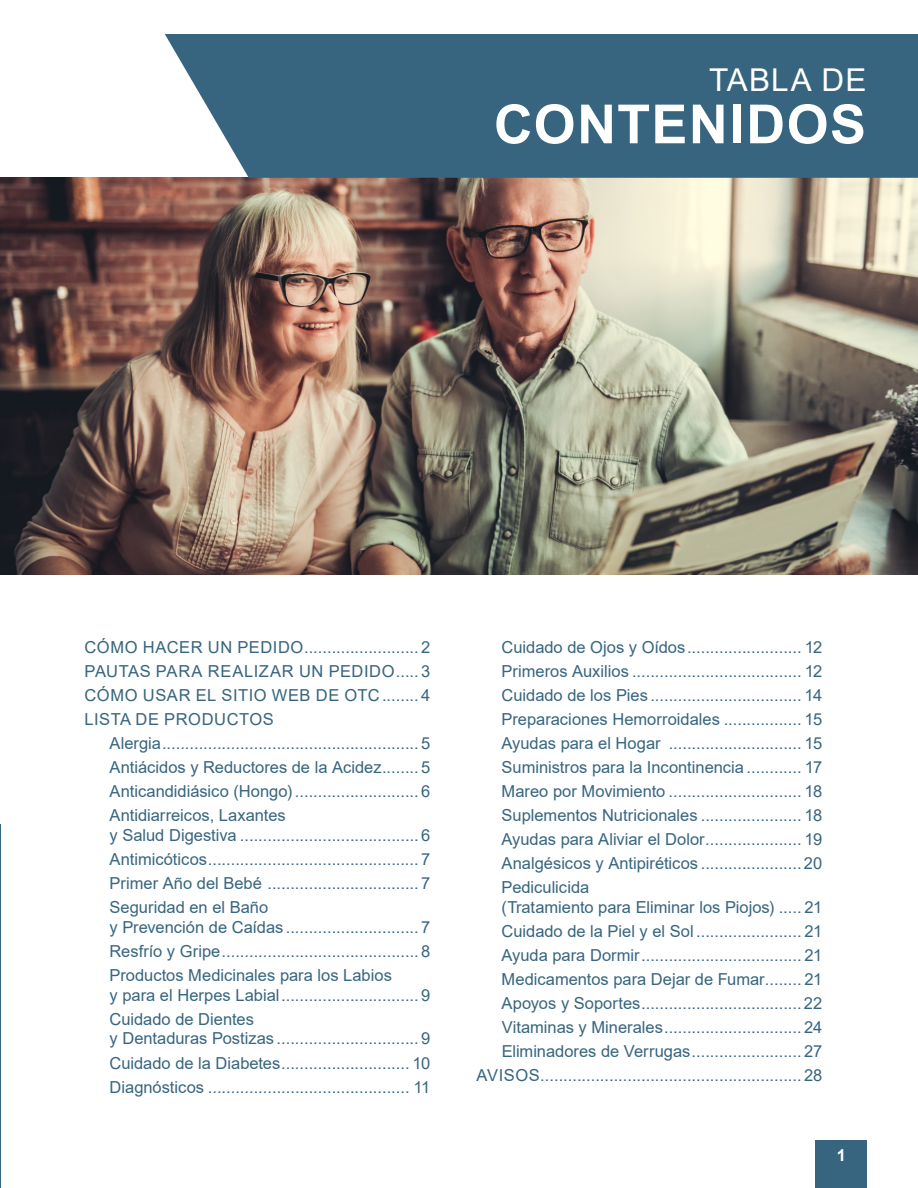
<style>
.page{position:relative;width:918px;height:1188px;background:#fff}
.page>*{position:absolute;margin:0;border:0;box-sizing:border-box;transform-origin:0 0}
.t1{font:700 54px "Arial";letter-spacing:.025em;color:#fff}
.t2{font:31.5px "Arial";letter-spacing:.035em;color:#fff}
.t3{font:16.5px/19.8px "Arial";color:#37657f}
.t4{font:16.5px "Arial";letter-spacing:.035em;color:#37657f}
.t5{font:16.5px "Arial";letter-spacing:.03em;color:#37657f}
.t6{font:700 16.5px "Arial";color:#fff}
</style>
<div class="page">
<img style="left:0;top:178px;width:918px;height:397px">
<div style="left:165px;top:34px;width:753px;height:144px;background:#37657f"></div>
<hr style="left:0;top:825px;width:1px;height:363px;background:#37657f">
<div style="left:816px;top:1140px;width:51px;height:48px;background:#37657f"></div>
<p class="t2" style="left:709px;top:58px;width:159px">TABLA DE</p>
<p class="t1" style="left:494px;top:86px;width:374px">CONTENIDOS</p>
<p class="t4" style="left:84px;top:635px;width:347px">CÓMO HACER UN PEDIDO .........................2</p>
<p class="t4" style="left:84px;top:659px;width:347px">PAUTAS PARA REALIZAR UN PEDIDO .....3</p>
<p class="t5" style="left:84px;top:684px;width:347px">CÓMO USAR EL SITIO WEB DE OTC ........4</p>
<p class="t4" style="left:84px;top:708px;width:191px">LISTA DE PRODUCTOS</p>
<p class="t3" style="left:110px;top:733px;width:322px">Alergia ........................................................5</p>
<p class="t3" style="left:110px;top:757px;width:322px">Antiácidos y Reductores de la Acidez ........5</p>
<p class="t3" style="left:110px;top:781px;width:322px">Anticandidiásico (Hongo) ...........................6</p>
<p class="t3" style="left:110px;top:805px;width:322px">Antidiarreicos, Laxantes<br>y Salud Digestiva .......................................6</p>
<p class="t3" style="left:110px;top:849px;width:322px">Antimicóticos ..............................................7</p>
<p class="t3" style="left:110px;top:873px;width:322px">Primer Año del Bebé .................................7</p>
<p class="t3" style="left:110px;top:897px;width:322px">Seguridad en el Baño<br>y Prevención de Caídas .............................7</p>
<p class="t3" style="left:110px;top:941px;width:322px">Resfrío y Gripe ...........................................8</p>
<p class="t3" style="left:110px;top:965px;width:322px">Productos Medicinales para los Labios<br>y para el Herpes Labial ..............................9</p>
<p class="t3" style="left:110px;top:1009px;width:322px">Cuidado de Dientes<br>y Dentaduras Postizas ...............................9</p>
<p class="t3" style="left:110px;top:1053px;width:322px">Cuidado de la Diabetes ............................ 10</p>
<p class="t3" style="left:110px;top:1077px;width:322px">Diagnósticos ............................................ 11</p>
<p class="t3" style="left:502px;top:637px;width:322px">Cuidado de Ojos y Oídos ......................... 12</p>
<p class="t3" style="left:502px;top:661px;width:322px">Primeros Auxilios ..................................... 12</p>
<p class="t3" style="left:502px;top:685px;width:322px">Cuidado de los Pies ................................. 14</p>
<p class="t3" style="left:502px;top:709px;width:322px">Preparaciones Hemorroidales ................. 15</p>
<p class="t3" style="left:502px;top:733px;width:322px">Ayudas para el Hogar ............................. 15</p>
<p class="t3" style="left:502px;top:757px;width:322px">Suministros para la Incontinencia ............ 17</p>
<p class="t3" style="left:502px;top:781px;width:322px">Mareo por Movimiento ............................. 18</p>
<p class="t3" style="left:502px;top:805px;width:322px">Suplementos Nutricionales ...................... 18</p>
<p class="t3" style="left:502px;top:829px;width:322px">Ayudas para Aliviar el Dolor ..................... 19</p>
<p class="t3" style="left:502px;top:853px;width:322px">Analgésicos y Antipiréticos ......................20</p>
<p class="t3" style="left:502px;top:877px;width:322px">Pediculicida<br>(Tratamiento para Eliminar los Piojos) ..... 21</p>
<p class="t3" style="left:502px;top:921px;width:322px">Cuidado de la Piel y el Sol ....................... 21</p>
<p class="t3" style="left:502px;top:945px;width:322px">Ayuda para Dormir ................................... 21</p>
<p class="t3" style="left:502px;top:969px;width:322px">Medicamentos para Dejar de Fumar ........ 21</p>
<p class="t3" style="left:502px;top:993px;width:322px">Apoyos y Soportes ...................................22</p>
<p class="t3" style="left:502px;top:1017px;width:322px">Vitaminas y Minerales .............................. 24</p>
<p class="t3" style="left:502px;top:1042px;width:322px">Eliminadores de Verrugas ........................ 27</p>
<p class="t4" style="left:476px;top:1064px;width:347px">AVISOS ......................................................... 28</p>
<p class="t6" style="left:837px;top:1144px;width:11px">1</p>
</div>
